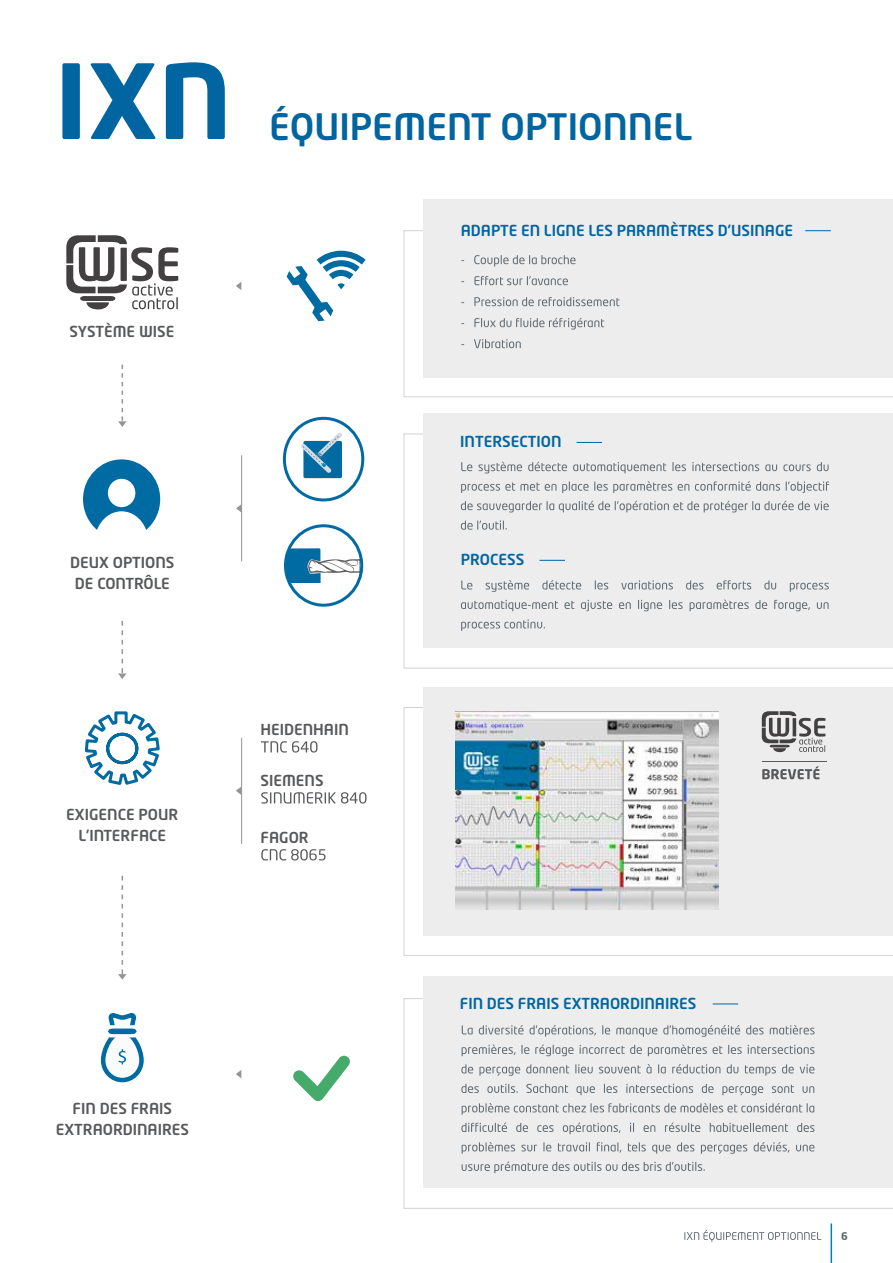
<style>
.page{position:relative;width:893px;height:1263px;background:#fff}
.page>*{position:absolute;margin:0;border:0;box-sizing:border-box;transform-origin:0 0}
.t1{font:700 102px "Neo Tech Std";color:#0065a1}
.t2{font:500 36px "Neo Tech Std";color:#0065a1}
.t3{font:500 15px/21px "Neo Tech Std";color:#58595b;text-align:center}
.t4{font:500 15px "Neo Tech Std";color:#0065a1}
.t5{font:700 10.5px "Neo Tech Std";color:#606a70}
</style>
<div class="page">
<hr style="left:892px;top:0;width:1px;height:1263px;background:#0080bb">
<div style="left:423px;top:687px;width:470px;height:248px;background:#ededee"></div>
<svg style="left:684px;top:1230px;width:137px;height:12px"></svg>
<hr style="left:831px;top:1223px;width:1px;height:40px;background:#0080bb">
<svg style="left:287px;top:251px;width:79px;height:70px"></svg>
<svg style="left:293px;top:1055px;width:57px;height:46px"></svg>
<svg style="left:66px;top:235px;width:112px;height:75px"></svg>
<div style="left:423px;top:200px;width:470px;height:178px;background:#ededee"></div>
<svg style="left:461px;top:255px;width:115px;height:11px"></svg>
<svg style="left:461px;top:276px;width:107px;height:9px"></svg>
<svg style="left:461px;top:297px;width:159px;height:9px"></svg>
<svg style="left:461px;top:318px;width:143px;height:11px"></svg>
<svg style="left:461px;top:339px;width:60px;height:9px"></svg>
<svg style="left:805px;top:230px;width:26px;height:1px"></svg>
<svg style="left:84px;top:711px;width:76px;height:74px"></svg>
<div style="left:98px;top:1026px;width:49px;height:59px;background:#fafcfc;border:4px solid #fff;border-radius:22px"></div>
<svg style="left:99px;top:1012px;width:47px;height:72px"></svg>
<svg style="left:83px;top:459px;width:77px;height:71px"></svg>
<div style="left:423px;top:413px;width:470px;height:235px;background:#ededee"></div>
<svg style="left:577px;top:442px;width:25px;height:1px"></svg>
<svg style="left:761px;top:711px;width:64px;height:41px"></svg>
<hr style="left:762px;top:761px;width:65px;height:1px;background:#585a5b">
<svg style="left:118px;top:365px;width:9px;height:62px"></svg>
<svg style="left:118px;top:621px;width:9px;height:58px"></svg>
<svg style="left:118px;top:876px;width:9px;height:104px"></svg>
<hr style="left:241px;top:738px;width:1px;height:106px;background:#939598">
<svg style="left:282px;top:416px;width:83px;height:191px"></svg>
<hr style="left:241px;top:455px;width:1px;height:106px;background:#939598">
<svg style="left:236px;top:504px;width:5px;height:8px"></svg>
<svg style="left:236px;top:787px;width:5px;height:8px"></svg>
<svg style="left:236px;top:1070px;width:5px;height:8px"></svg>
<svg style="left:236px;top:282px;width:5px;height:8px"></svg>
<div style="left:423px;top:977px;width:470px;height:211px;background:#ededee"></div>
<svg style="left:713px;top:1003px;width:25px;height:1px"></svg>
<svg style="left:462px;top:1025px;width:352px;height:12px"></svg>
<svg style="left:462px;top:1044px;width:352px;height:12px"></svg>
<svg style="left:461px;top:1064px;width:353px;height:12px"></svg>
<svg style="left:461px;top:1084px;width:353px;height:11px"></svg>
<svg style="left:462px;top:1103px;width:352px;height:12px"></svg>
<svg style="left:461px;top:1122px;width:353px;height:12px"></svg>
<svg style="left:462px;top:1142px;width:352px;height:12px"></svg>
<svg style="left:462px;top:1161px;width:243px;height:12px"></svg>
<svg style="left:461px;top:462px;width:368px;height:11px"></svg>
<svg style="left:461px;top:481px;width:368px;height:12px"></svg>
<svg style="left:461px;top:501px;width:368px;height:11px"></svg>
<svg style="left:461px;top:520px;width:46px;height:10px"></svg>
<svg style="left:461px;top:580px;width:368px;height:12px"></svg>
<svg style="left:461px;top:600px;width:368px;height:11px"></svg>
<svg style="left:461px;top:619px;width:84px;height:12px"></svg>
<svg style="left:539px;top:560px;width:26px;height:1px"></svg>
<svg style="left:762px;top:766px;width:57px;height:13px"></svg>
<svg style="left:261px;top:741px;width:56px;height:11px"></svg>
<svg style="left:261px;top:792px;width:105px;height:12px"></svg>
<svg style="left:261px;top:849px;width:65px;height:11px"></svg>
<img style="left:456px;top:712px;width:263px;height:198px">
<h1 class="t1" style="left:55px;top:36px;width:178px">IXN</h1>
<p class="t3" style="left:70px;top:320px;width:106px">SYSTÈME WISE</p>
<p class="t3" style="left:70px;top:551px;width:106px">DEUX OPTIONS<br>DE CONTRÔLE</p>
<h2 class="t2" style="left:269px;top:104px;width:425px">ÉQUIPEMENT OPTIONNEL</h2>
<p class="t4" style="left:461px;top:221px;width:334px">ADAPTE EN LIGNE LES PARAMÈTRES D’USINAGE</p>
<p class="t4" style="left:460px;top:432px;width:103px">INTERSECTION</p>
<p class="t4" style="left:461px;top:550px;width:65px">PROCESS</p>
<p class="t3" style="left:66px;top:803px;width:113px">EXIGENCE POUR<br>L’INTERFACE</p>
<p class="t3" style="left:260px;top:719px;width:90px">HEIDENHAIN</p>
<p class="t3" style="left:260px;top:770px;width:65px">SIEMENS</p>
<p class="t3" style="left:260px;top:826px;width:50px">FAGOR</p>
<p class="t3" style="left:56px;top:1097px;width:135px">FIN DES FRAIS<br>EXTRAORDINAIRES</p>
<p class="t4" style="left:460px;top:994px;width:238px">FIN DES FRAIS EXTRAORDINAIRES</p>
<p class="t5" style="left:841px;top:1229px;width:8px">6</p>
</div>
